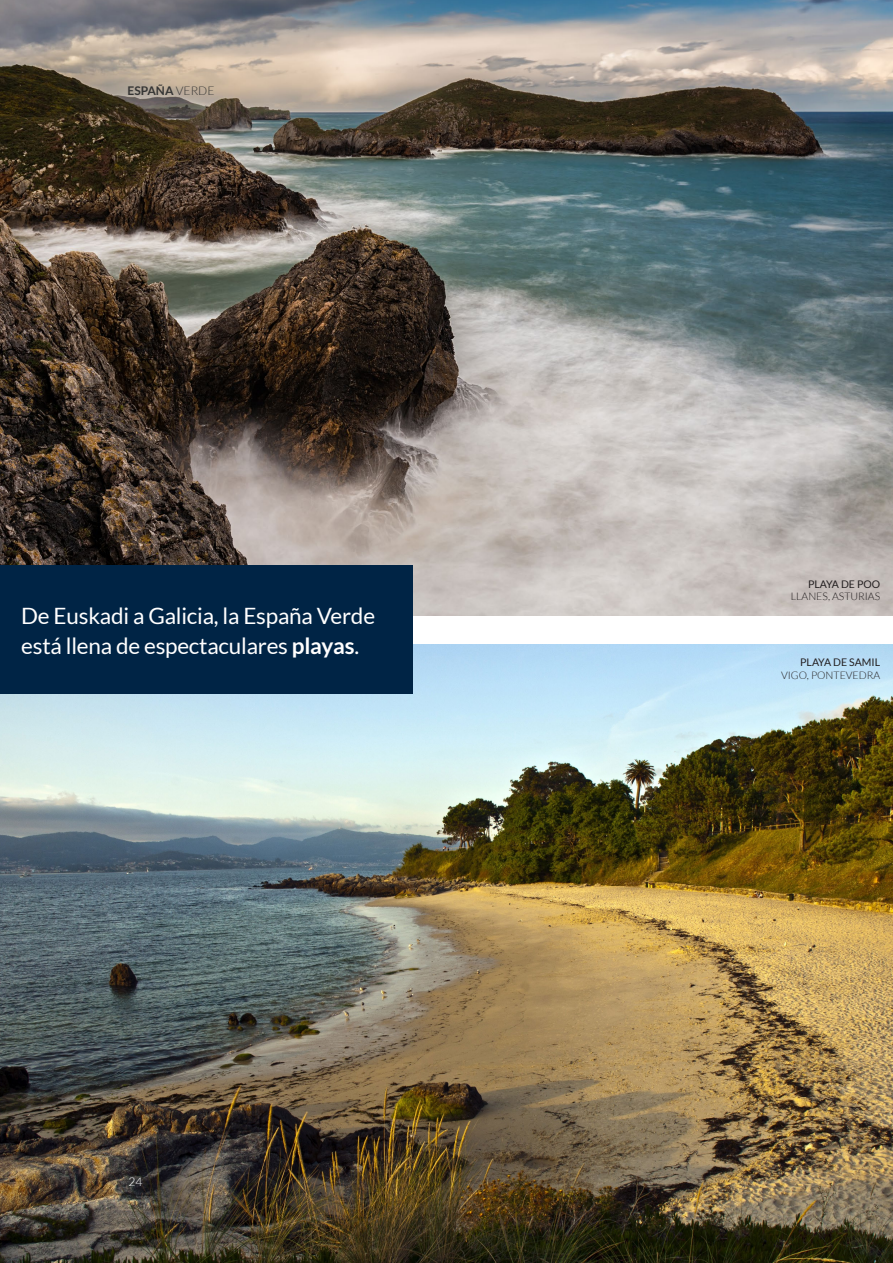
<style>
.page{position:relative;width:893px;height:1263px;background:#fff}
.page>*{position:absolute;margin:0;border:0;box-sizing:border-box;transform-origin:0 0}
.Destacado{font:22.5px/30px "Lato";letter-spacing:-.01em;color:#fff}
.t1{font:700 12px "Lato";color:#353534}
.t2{font:300 12px "Lato";color:#fff}
.SUBPIE_ARRIBA{font:300 10.5px "Lato";color:#231f20}
.PIE_ARRIBA{font:10.5px "Lato";color:#231f20}
.s1{font-weight:300}
.s2{font-weight:700}
</style>
<div class="page">
<img style="left:0;top:645px;width:893px;height:618px">
<img style="left:0;top:0;width:892px;height:616px">
<div style="left:0;top:565px;width:412px;height:129px;background:#002445"></div>
<p class="t1" style="left:128px;top:83px;width:88px">ESPAÑA <span class="s1">VERDE</span></p>
<p class="Destacado" style="left:21px;top:600px;width:355px">De Euskadi a Galicia, la España Verde está llena de espectaculares <span class="s2">playas</span>.</p>
<p class="t2" style="left:128px;top:1175px;width:15px">24</p>
<p class="PIE_ARRIBA" style="left:808px;top:578px;width:74px">PLAYA DE POO</p>
<p class="SUBPIE_ARRIBA" style="left:791px;top:591px;width:91px">LLANES, ASTURIAS</p>
<p class="PIE_ARRIBA" style="left:800px;top:656px;width:82px">PLAYA DE SAMIL</p>
<p class="SUBPIE_ARRIBA" style="left:781px;top:669px;width:101px">VIGO, PONTEVEDRA</p>
</div>
